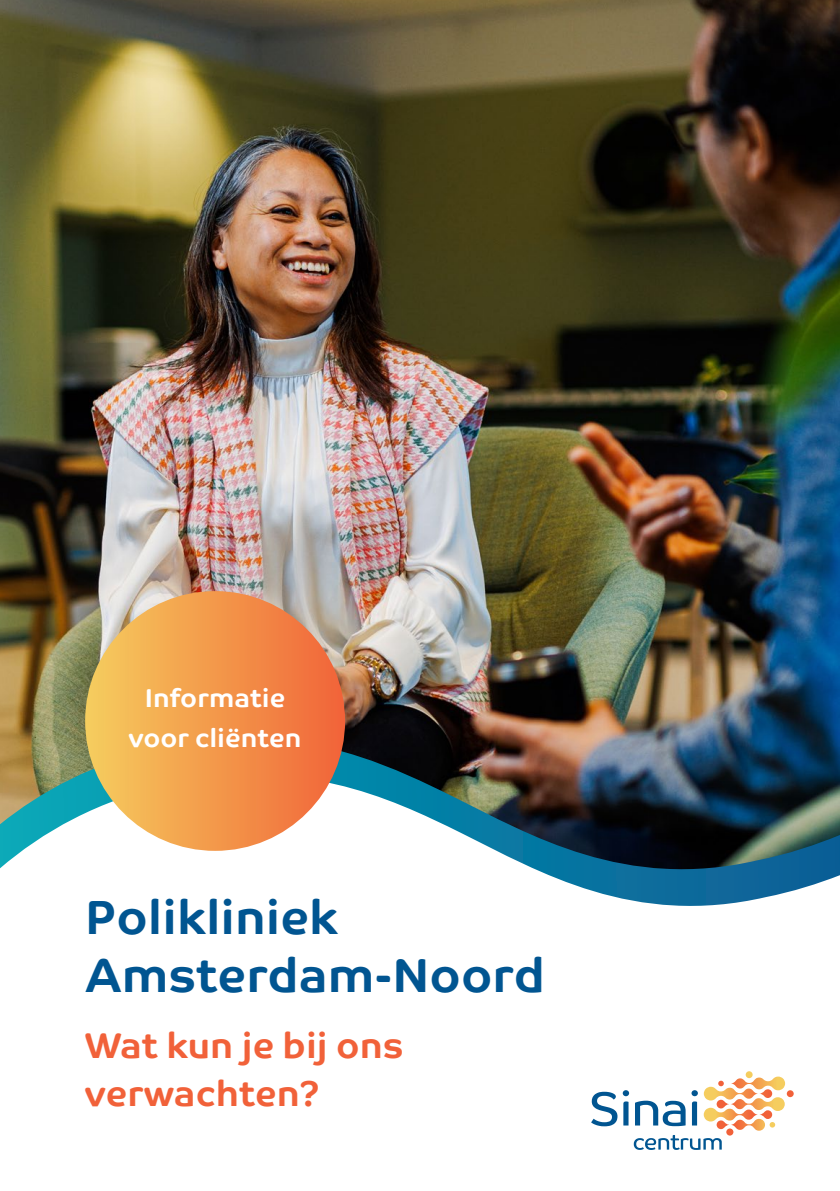
<style>
.page{position:relative;width:840px;height:1191px;background:#fff}
.page>*{position:absolute;margin:0;border:0;box-sizing:border-box;transform-origin:0 0}
.h0{font:700 48px/58px "Co Text";color:#015591}
.t1{font:700 36px/48px "Co Text";color:#f16139}
.boltekst{font:700 26px/40px "Co Text";color:#fff;text-align:center}
</style>
<div class="page">
<img style="left:0;top:0;width:839px;height:738px">
<div style="left:745px;top:1071px;width:7px;height:7px;background:#f5cd5e;border-radius:50%"></div>
<svg style="left:591px;top:1076px;width:202px;height:74px"></svg>
<img style="left:0;top:738px;width:839px;height:168px">
<div style="left:85px;top:591px;width:260px;height:260px;background:linear-gradient(to right,#f5cd5e,#f16439);border-radius:130px"></div>
<p class="boltekst" style="left:129px;top:678px;width:174px">Informatie voor cliënten</p>
<p class="h0" style="left:85px;top:888px;width:461px">Polikliniek<br>Amsterdam-Noord</p>
<p class="t1" style="left:85px;top:1021px;width:320px">Wat kun je bij ons verwachten?</p>
</div>
